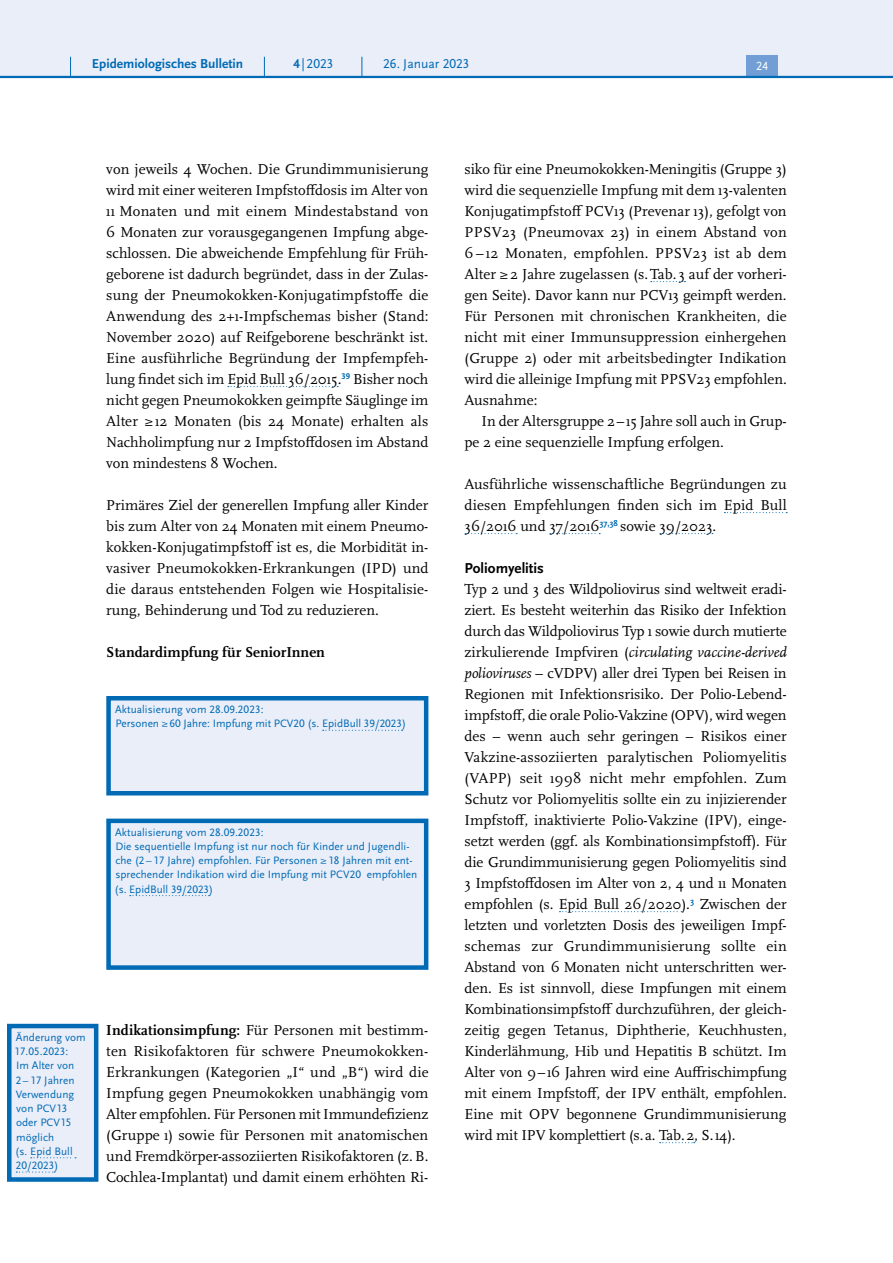
<style>
.page{position:relative;width:893px;height:1263px;background:#fff}
.page>*{position:absolute;margin:0;border:0;box-sizing:border-box;transform-origin:0 0}
.P_-_Fließtext{font:15px/21px "Scala Pro";color:#000;text-align:justify}
.P_-_Fließtext-2{font:700 15px "Scala Pro";color:#000}
.t1{font:700 15px "Scala Sans Pro";color:#000}
.t2{font:700 13.5px "Scala Sans Pro";color:#006ab4}
.t3{font:13.5px "Scala Sans Pro";color:#006ab4}
.t4{font:12.45px "Scala Sans Pro";color:#fff}
.t5{font:11.25px/14.2px "Scala Sans Pro";letter-spacing:.005em;color:#006ab4}
.s1{font-weight:700}
.s2{font-style:italic}
</style>
<div class="page">
<svg style="left:228px;top:386px;width:110px;height:1px"></svg>
<svg style="left:651px;top:281px;width:34px;height:1px"></svg>
<svg style="left:724px;top:512px;width:63px;height:1px"></svg>
<svg style="left:465px;top:533px;width:52px;height:1px"></svg>
<svg style="left:550px;top:533px;width:50px;height:1px"></svg>
<svg style="left:660px;top:533px;width:53px;height:1px"></svg>
<svg style="left:559px;top:911px;width:123px;height:1px"></svg>
<svg style="left:660px;top:1142px;width:35px;height:1px"></svg>
<div style="left:9px;top:1026px;width:87px;height:153px;background:#eaeef9"></div>
<svg style="left:31px;top:1157px;width:45px;height:1px"></svg>
<svg style="left:16px;top:1171px;width:39px;height:1px"></svg>
<div style="left:7px;top:1024px;width:91px;height:158px;border:4px solid #006ab4"></div>
<div style="left:109px;top:698px;width:317px;height:95px;background:#eaeef9"></div>
<svg style="left:323px;top:730px;width:80px;height:1px"></svg>
<div style="left:106px;top:696px;width:322px;height:99px;border:4px solid #006ab4"></div>
<div style="left:109px;top:821px;width:317px;height:146px;background:#eaeef9"></div>
<svg style="left:130px;top:895px;width:80px;height:1px"></svg>
<div style="left:106px;top:819px;width:322px;height:151px;border:4px solid #006ab4"></div>
<div style="left:0;top:0;width:893px;height:77px;background:#eaeef9"></div>
<div style="left:746px;top:55px;width:32px;height:21px;background:#719ed4"></div>
<hr style="left:0;top:76px;width:893px;height:2px;background:#006ab4">
<svg style="left:70px;top:57px;width:1px;height:19px"></svg>
<svg style="left:264px;top:57px;width:1px;height:19px"></svg>
<svg style="left:362px;top:57px;width:1px;height:19px"></svg>
<p class="t2" style="left:92px;top:55px;width:153px">Epidemiologisches Bulletin</p>
<p class="t3" style="left:294px;top:55px;width:41px"><span class="s1">4</span> | 2023</p>
<p class="t3" style="left:383px;top:55px;width:88px">26. Januar 2023</p>
<p class="t4" style="left:756px;top:59px;width:13px">24</p>
<p class="P_-_Fließtext" style="left:106px;top:158px;width:324px">von jeweils 4 Wochen. Die Grundimmunisierung wird mit einer weiteren Impfstoffdosis im Alter von 11 -Monaten und mit einem Mindestabstand von 6 Monaten zur vorausgegangenen Impfung abge&shy;schlossen. Die abweichende Empfehlung für Früh&shy;geborene ist dadurch begründet, dass in der Zulas&shy;sung der Pneumokokken-Konjugatimpfstoffe die Anwendung des 2+1-Impfschemas bisher (Stand:<br>November 2020) auf Reifgeborene beschränkt ist.<br>Eine ausführliche Begründung der Impfempfeh&shy;lung findet sich im Epid Bull 36/2015.<sup>39</sup> Bisher noch nicht gegen Pneumokokken geimpfte Säuglinge im Alter ≥ 12 Monaten (bis 24 Monate) erhalten als Nachholimpfung nur 2 Impfstoffdosen im Abstand von mindestens 8 Wochen.</p>
<p class="P_-_Fließtext" style="left:106px;top:494px;width:324px">Primäres Ziel der generellen Impfung aller Kinder bis zum Alter von 24 Monaten mit einem Pneumo&shy;kokken-Konjugatimpfstoff ist es, die Morbidität in&shy;vasiver Pneumokokken-Erkrankungen (IPD) und die daraus entstehenden Folgen wie Hospitalisie&shy;rung, Behinderung und Tod zu reduzieren.</p>
<p class="P_-_Fließtext-2" style="left:106px;top:643px;width:220px">Standardimpfung für SeniorInnen</p>
<p class="t5" style="left:115px;top:702px;width:150px">Aktualisierung vom 28.09.2023:</p>
<p class="t5" style="left:115px;top:716px;width:292px">Personen ≥60 Jahre: Impfung mit PCV20 (s. EpidBull 39/2023)</p>
<p class="t5" style="left:115px;top:825px;width:150px">Aktualisierung vom 28.09.2023:</p>
<p class="t5" style="left:115px;top:839px;width:304px">Die sequentielle Impfung ist nur noch für Kinder und Jugendli&shy;che (2 – 17 Jahre) empfohlen. Für Personen ≥18 Jahren mit ent&shy;sprechender Indikation wird die Impfung mit PCV20 empfohlen</p>
<p class="t5" style="left:115px;top:882px;width:100px">(s. EpidBull 39/2023)</p>
<p class="t5" style="left:14px;top:1030px;width:73px">Änderung vom<br>17.05.2023:<br>Im Alter von<br>2 – 17 Jahren<br>Verwendung von PCV13 oder PCV15 möglich<br>(s. Epid Bull<br>20/2023)</p>
<p class="P_-_Fließtext" style="left:106px;top:1019px;width:324px"><span class="s1">Indikationsimpfung:</span> Für Personen mit bestimm&shy;ten Risikofaktoren für schwere Pneumokokken-Erkrankungen (Kategorien „I“ und „B“) wird die Impfung gegen Pneumokokken unabhängig vom Alter empfohlen. Für Personen mit Immundefizienz (Gruppe 1) sowie für Personen mit anatomischen und Fremdkörper-assoziierten Risikofaktoren (z.B.<br>Cochlea-Implantat) und damit einem erhöhten Ri-</p>
<p class="P_-_Fließtext" style="left:465px;top:158px;width:324px">siko für eine Pneumokokken-Meningitis (Gruppe 3) wird die sequenzielle Impfung mit dem 13-valenten Konjugatimpfstoff PCV13 (Prevenar 13), gefolgt von PPSV23 (Pneumovax 23) in einem Abstand von 6 – 12 Monaten, empfohlen. PPSV23 ist ab dem Alter ≥2 Jahre zugelassen (s.Tab. 3 auf der vorheri&shy;gen Seite). Davor kann nur PCV13 geimpft werden.<br>Für Personen mit chronischen Krankheiten, die nicht mit einer Immunsuppression einhergehen (Gruppe 2) oder mit arbeitsbedingter Indikation wird die alleinige Impfung mit PPSV23 empfohlen.<br>Ausnahme:</p>
<p class="P_-_Fließtext" style="left:465px;top:410px;width:324px;text-indent:17px">In der Altersgruppe 2–15 Jahre soll auch in Grup&shy;pe 2 eine sequenzielle Impfung erfolgen.</p>
<p class="P_-_Fließtext" style="left:465px;top:473px;width:324px">Ausführliche wissenschaftliche Begründungen zu diesen Empfehlungen finden sich im Epid Bull 36/2016 und 37/2016<sup>37,38</sup> sowie 39/2023.</p>
<h5 class="t1" style="left:465px;top:559px;width:81px">Poliomyelitis</h5>
<p class="P_-_Fließtext" style="left:465px;top:578px;width:324px">Typ 2 und 3 des Wildpoliovirus sind weltweit eradi&shy;ziert. Es besteht weiterhin das Risiko der Infektion durch das Wildpoliovirus Typ 1 sowie durch mutierte zirkulierende Impfviren (<span class="s2">circulating vaccine-derived polioviruses</span> – cVDPV) aller drei Typen bei Reisen in Regionen mit Infektionsrisiko. Der Polio-Lebend&shy;impfstoff, die orale Polio-Vakzine (OPV), wird wegen des – wenn auch sehr geringen – Risikos einer Vakzine-assoziierten paralytischen Poliomyelitis (VAPP) seit 1998 nicht mehr empfohlen. Zum Schutz vor Poliomyelitis sollte ein zu injizierender Impfstoff, inaktivierte Polio-Vakzine (IPV), einge&shy;setzt werden (ggf. als Kombinationsimpfstoff). Für die Grundimmunisierung gegen Poliomyelitis sind 3 Impfstoffdosen im Alter von 2, 4 und 11 Monaten empfohlen (s. Epid Bull 26/2020).<sup>3</sup> Zwischen der letzten und vorletzten Dosis des jeweiligen Impf&shy;schemas zur Grundimmunisierung sollte ein Abstand von 6 Monaten nicht unterschritten wer&shy;den. Es ist sinnvoll, diese Impfungen mit einem Kombinationsimpfstoff durchzuführen, der gleich&shy;zeitig gegen Tetanus, Diphtherie, Keuchhusten, Kinderlähmung, Hib und Hepatitis B schützt. Im Alter von 9–16 Jahren wird eine Auffrischimpfung mit einem Impfstoff, der IPV enthält, empfohlen.<br>Eine mit OPV begonnene Grundimmunisierung wird mit IPV komplettiert (s.a. Tab.2, S.14).</p>
</div>
